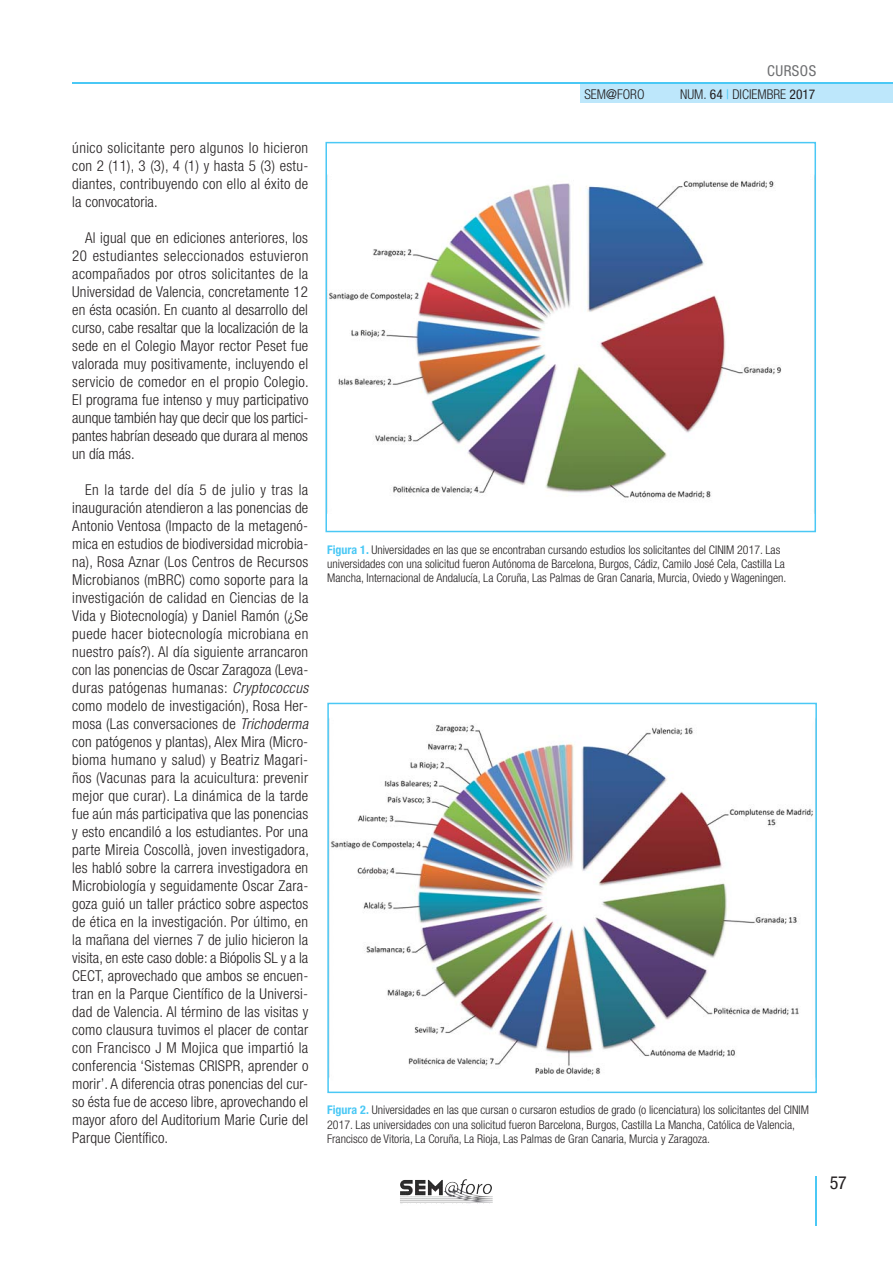
<style>
.page{position:relative;width:893px;height:1263px;background:#fff}
.page>*{position:absolute;margin:0;border:0;box-sizing:border-box;transform-origin:0 0}
.t1{font:condensed 18px "Helvetica Neue LT Std";color:#231f20}
.t2{font:300 condensed 15px/18px "Helvetica Neue LT Std";letter-spacing:.01em;color:#231f20;text-align:justify}
.t3{font:condensed 15px "Helvetica Neue LT Std";letter-spacing:.03em;color:#6d6e70}
.t4{font:300 condensed 13.5px "Helvetica Neue LT Std";color:#231f20}
.t5{font:300 condensed 12px/14.2px "Helvetica Neue LT Std";color:#231f20}
.s1{font-style:italic}
.s2{font-weight:400}
.s3{font-weight:400;color:#4ac8f5}
.s4{font-weight:700;color:#4ac8f5}
</style>
<div class="page">
<img style="left:443px;top:1179px;width:22px;height:16px">
<div style="left:580px;top:84px;width:313px;height:19px;background:#bde7fb"></div>
<hr style="left:72px;top:82px;width:821px;height:2px;background:#4ac8f5">
<hr style="left:815px;top:1176px;width:2px;height:50px;background:#4ac8f5">
<img style="left:330px;top:725px;width:483px;height:350px">
<div style="left:327px;top:703px;width:490px;height:390px;border:2px solid #4ac8f5"></div>
<img style="left:329px;top:180px;width:453px;height:319px">
<div style="left:325px;top:142px;width:491px;height:390px;border:2px solid #4ac8f5"></div>
<p class="t2" style="left:72px;top:140px;width:238px">único solicitante pero algunos lo hicieron con 2 (11), 3 (3), 4 (1) y hasta 5 (3) estu&shy;diantes, contribuyendo con ello al éxito de la convocatoria.</p>
<p class="t2" style="left:72px;top:230px;width:238px;text-indent:13px">Al igual que en ediciones anteriores, los 20 estudiantes seleccionados estuvieron acompañados por otros solicitantes de la Universidad de Valencia, concretamente 12 en ésta ocasión. En cuanto al desarrollo del curso, cabe resaltar que la localización de la sede en el Colegio Mayor rector Peset fue valorada muy positivamente, incluyendo el servicio de comedor en el propio Colegio.<br>El programa fue intenso y muy participativo aunque también hay que decir que los partici&shy;pantes habrían deseado que durara al menos un día más.</p>
<p class="t2" style="left:72px;top:482px;width:238px;text-indent:13px">En la tarde del día 5 de julio y tras la inauguración atendieron a las ponencias de Antonio Ventosa (Impacto de la metagenó&shy;mica en estudios de biodiversidad microbia&shy;na), Rosa Aznar (Los Centros de Recursos Microbianos (mBRC) como soporte para la investigación de calidad en Ciencias de la Vida y Biotecnología) y Daniel Ramón (¿Se puede hacer biotecnología microbiana en nuestro país?). Al día siguiente arrancaron con las ponencias de Oscar Zaragoza (Leva&shy;duras patógenas humanas: <span class="s1">Cryptococcus </span>como modelo de investigación), Rosa Her&shy;mosa (Las conversaciones de <span class="s1">Trichoderma </span>con patógenos y plantas), Alex Mira (Micro&shy;bioma humano y salud) y Beatriz Magari&shy;ños (Vacunas para la acuicultura: prevenir mejor que curar). La dinámica de la tarde fue aún más participativa que las ponencias y esto encandiló a los estudiantes. Por una parte Mireia Coscollà, joven investigadora, les habló sobre la carrera investigadora en Microbiología y seguidamente Oscar Zara&shy;goza guió un taller práctico sobre aspectos de ética en la investigación. Por último, en la mañana del viernes 7 de julio hicieron la visita, en este caso doble: a Biópolis SL y a la CECT, aprovechado que ambos se encuen&shy;tran en la Parque Científico de la Universi&shy;dad de Valencia. Al término de las visitas y como clausura tuvimos el placer de contar con Francisco J M Mojica que impartió la conferencia ‘Sistemas CRISPR, aprender o morir’. A diferencia otras ponencias del cur&shy;so ésta fue de acceso libre, aprovechando el mayor aforo del Auditorium Marie Curie del Parque Científico.</p>
<p class="t3" style="left:767px;top:62px;width:50px">CURSOS</p>
<p class="t4" style="left:584px;top:89px;width:62px">SEM<span class="s2">@</span>FORO</p>
<p class="t4" style="left:680px;top:89px;width:137px">NUM. <span class="s2">64</span> <span class="s3">|</span> DICIEMBRE <span class="s2">2017</span></p>
<p class="t5" style="left:327px;top:543px;width:461px"><span class="s4">Figura 1.</span> Universidades en las que se encontraban cursando estudios los solicitantes del CINIM 2017. Las universidades con una solicitud fueron Autónoma de Barcelona, Burgos, Cádiz, Camilo José Cela, Castilla La<br>Mancha, Internacional de Andalucía, La Coruña, Las Palmas de Gran Canaria, Murcia, Oviedo y Wageningen.</p>
<p class="t5" style="left:327px;top:1104px;width:483px"><span class="s4">Figura 2.</span> Universidades en las que cursan o cursaron estudios de grado (o licenciatura) los solicitantes del CINIM<br>2017. Las universidades con una solicitud fueron Barcelona, Burgos, Castilla La Mancha, Católica de Valencia,<br>Francisco de Vitoria, La Coruña, La Rioja, Las Palmas de Gran Canaria, Murcia y Zaragoza.</p>
<p class="t1" style="left:830px;top:1173px;width:19px">57</p>
</div>
